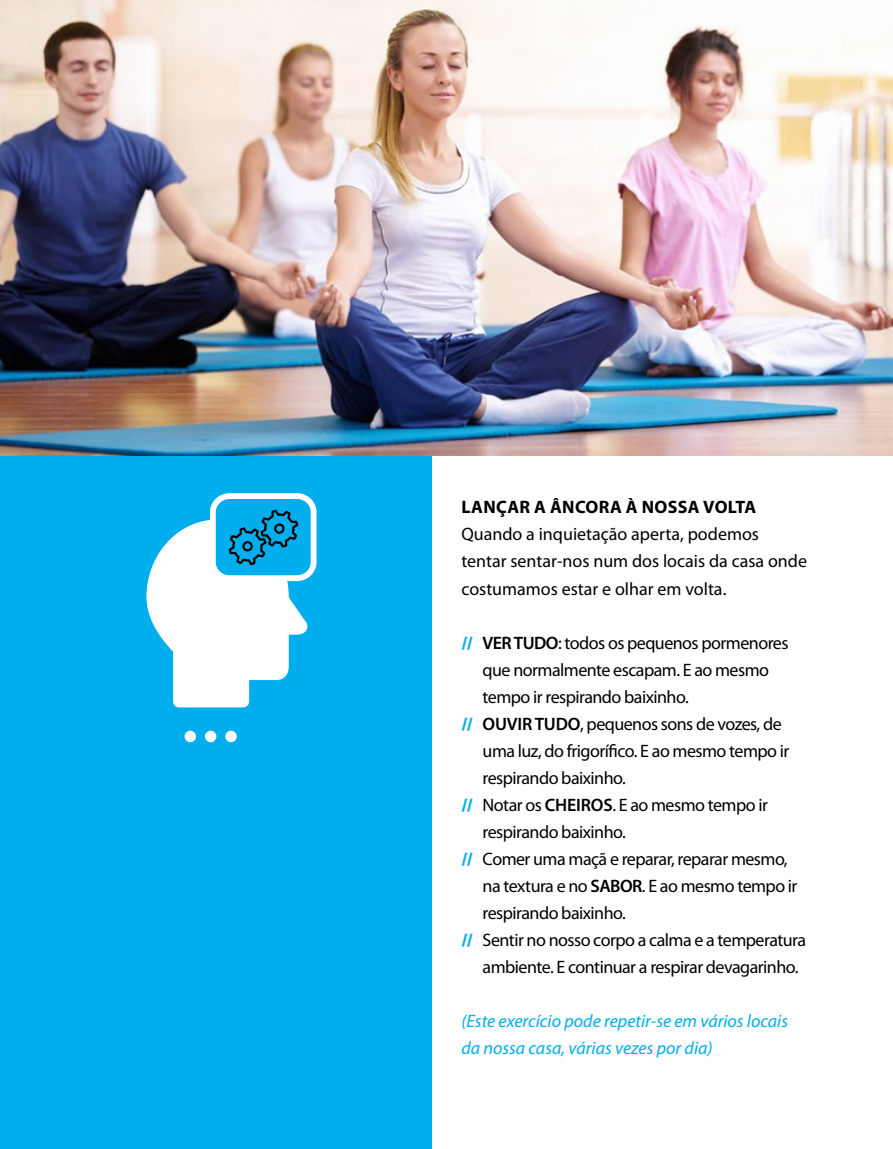
<style>
.page{position:relative;width:893px;height:1149px;background:#fff}
.page>*{position:absolute;margin:0;border:0;box-sizing:border-box;transform-origin:0 0}
.t1{font:18px "Myriad Pro";letter-spacing:-.03em;color:#000}
.t2{font:18px/27px "Myriad Pro";color:#000}
.t3{font:italic 18px/27px "Myriad Pro";color:#00aded}
.t4{font:700 18px "Myriad Pro";letter-spacing:.02em;color:#000}
.s1{font-weight:900;color:#00aeef}
.s2{font-weight:600}
</style>
<div class="page">
<div style="left:0;top:453px;width:432px;height:695px;background:#00aded"></div>
<img style="left:0;top:0;width:893px;height:455px">
<svg style="left:146px;top:493px;width:171px;height:214px"></svg>
<div style="left:185px;top:730px;width:11px;height:12px;background:#fff;border-radius:50%"></div>
<div style="left:205px;top:730px;width:11px;height:12px;background:#fff;border-radius:50%"></div>
<div style="left:225px;top:730px;width:12px;height:12px;background:#fff;border-radius:50%"></div>
<p class="t4" style="left:462px;top:495px;width:296px">LANÇAR A ÂNCORA À NOSSA VOLTA</p>
<p class="t2" style="left:461px;top:520px;width:347px">Quando a inquietação aperta, podemos tentar sentar-nos num dos locais da casa onde costumamos estar e olhar em volta.</p>
<p class="t1" style="left:461px;top:631px;width:329px"><span class="s1">//</span> <span class="s2">VER TUDO</span>: todos os pequenos pormenores</p>
<p class="t1" style="left:483px;top:658px;width:288px">que normalmente escapam. E ao mesmo</p>
<p class="t1" style="left:483px;top:685px;width:208px">tempo ir respirando baixinho.</p>
<p class="t1" style="left:461px;top:712px;width:322px"><span class="s1">//</span> <span class="s2">OUVIR TUDO</span>, pequenos sons de vozes, de</p>
<p class="t1" style="left:483px;top:739px;width:308px">uma luz, do frigorífico. E ao mesmo tempo ir</p>
<p class="t1" style="left:483px;top:766px;width:145px">respirando baixinho.</p>
<p class="t1" style="left:461px;top:793px;width:308px"><span class="s1">//</span> Notar os <span class="s2">CHEIROS</span>. E ao mesmo tempo ir</p>
<p class="t1" style="left:483px;top:820px;width:145px">respirando baixinho.</p>
<p class="t1" style="left:461px;top:847px;width:328px"><span class="s1">//</span> Comer uma maçã e reparar, reparar mesmo,</p>
<p class="t1" style="left:483px;top:874px;width:316px">na textura e no <span class="s2">SABOR</span>. E ao mesmo tempo ir</p>
<p class="t1" style="left:483px;top:901px;width:145px">respirando baixinho.</p>
<p class="t1" style="left:461px;top:928px;width:346px"><span class="s1">//</span> Sentir no nosso corpo a calma e a temperatura</p>
<p class="t1" style="left:483px;top:955px;width:317px">ambiente. E continuar a respirar devagarinho.</p>
<p class="t3" style="left:461px;top:1007px;width:328px">(Este exercício pode repetir-se em vários locais da nossa casa, várias vezes por dia)</p>
</div>
